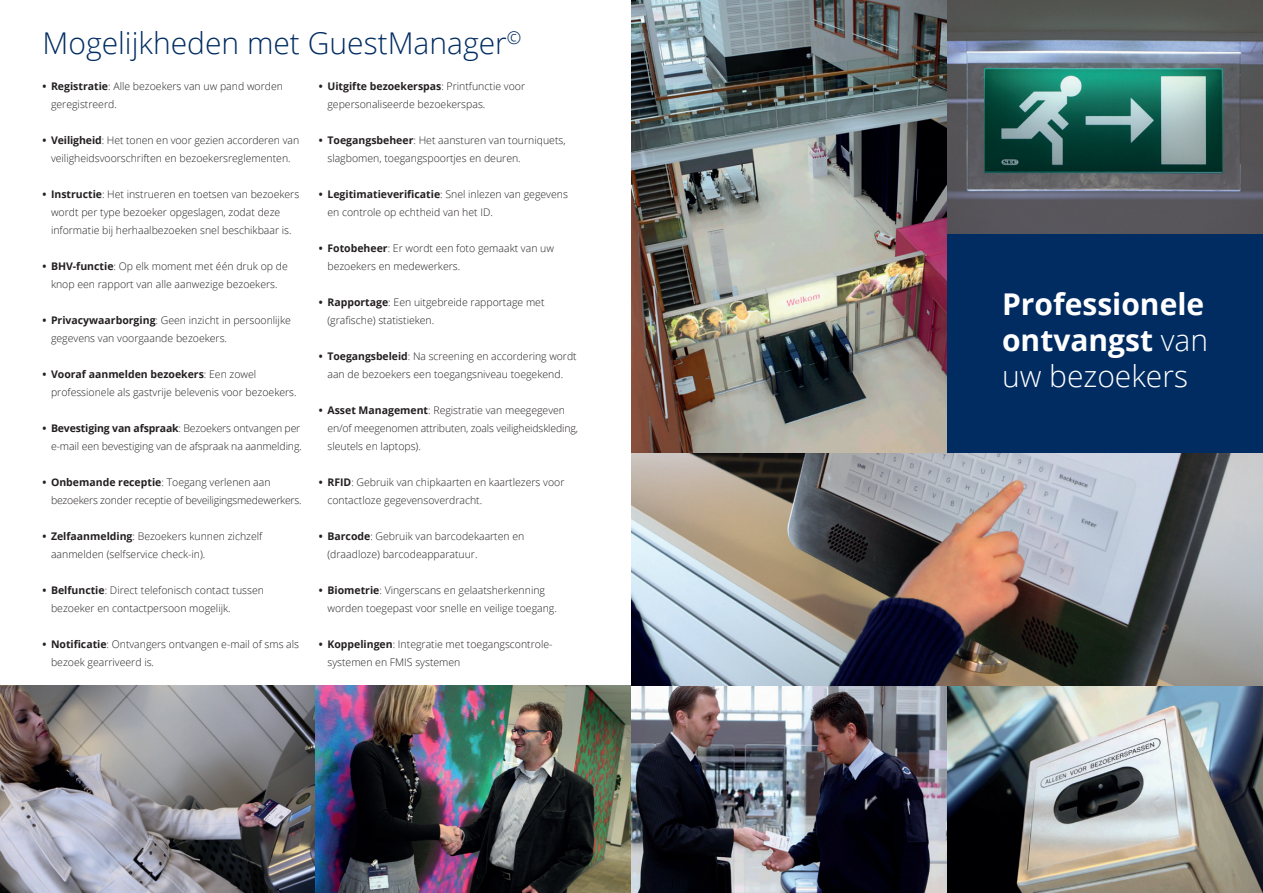
<style>
.page{position:relative;width:1263px;height:893px;background:#fff}
.page>*{position:absolute;margin:0;border:0;box-sizing:border-box;transform-origin:0 0}
.t1{font:300 30px "Open Sans";color:#002c62}
.t2{font:700 30px "Open Sans";color:#fff}
.t3{font:300 30px "Open Sans";color:#fff}
.t4{font:300 10.5px/18px "Open Sans";color:#231f20}
.t5{font:700 10.5px "Open Sans";color:#231f20}
.t6{font:300 10.5px "Open Sans";letter-spacing:-.02em;color:#231f20}
.s1{font-weight:700}
.s2{font-weight:300}
</style>
<div class="page">
<img style="left:0;top:686px;width:1263px;height:207px">
<img style="left:631px;top:0;width:316px;height:454px">
<div style="left:947px;top:231px;width:316px;height:223px;background:#002c62"></div>
<img style="left:947px;top:0;width:316px;height:233px">
<img style="left:631px;top:454px;width:632px;height:232px">
<p class="t1" style="left:43px;top:23px;width:480px">Mogelijkheden met GuestManager<sup>©</sup></p>
<p class="t4" style="left:51px;top:77px;width:234px;text-indent:-9px"><span class="s1">• Registratie</span>: Alle bezoekers van uw pand worden geregistreerd.</p>
<p class="t4" style="left:43px;top:131px;width:258px;text-align:center"><span class="s1">• Veiligheid</span>: Het tonen en voor gezien accorderen van veiligheidsvoorschriften en bezoekersreglementen.</p>
<p class="t4" style="left:51px;top:185px;width:250px;text-indent:-9px"><span class="s1">• Instructie</span>: Het instrueren en toetsen van bezoekers wordt per type bezoeker opgeslagen, zodat deze informatie bij herhaalbezoeken snel beschikbaar is.</p>
<p class="t4" style="left:43px;top:257px;width:247px;text-align:center"><span class="s1">• BHV-functie</span>: Op elk moment met één druk op de knop een rapport van alle aanwezige bezoekers.</p>
<p class="t4" style="left:51px;top:311px;width:241px;text-indent:-9px"><span class="s1">• Privacywaarborging</span>: Geen inzicht in persoonlijke gegevens van voorgaande bezoekers.</p>
<p class="t5" style="left:43px;top:367px;width:215px">• Vooraf aanmelden bezoekers<span class="s2">: Een zowel</span></p>
<p class="t4" style="left:51px;top:383px;width:247px">professionele als gastvrije belevenis voor bezoekers.</p>
<p class="t5" style="left:43px;top:421px;width:259px">• Bevestiging van afspraak<span class="s2">: Bezoekers ontvangen per</span></p>
<p class="t4" style="left:51px;top:437px;width:252px">e-mail een bevestiging van de afspraak na aanmelding.</p>
<p class="t4" style="left:43px;top:473px;width:230px"><span class="s1">• Onbemande receptie</span>: Toegang verlenen aan</p>
<p class="t6" style="left:51px;top:493px;width:252px">bezoekers zonder receptie of beveiligingsmedewerkers.</p>
<p class="t4" style="left:43px;top:527px;width:221px"><span class="s1">• Zelfaanmelding</span>: Bezoekers kunnen zichzelf</p>
<p class="t4" style="left:51px;top:545px;width:156px">aanmelden (selfservice check-in).</p>
<p class="t4" style="left:43px;top:581px;width:223px"><span class="s1">• Belfunctie</span>: Direct telefonisch contact tussen</p>
<p class="t4" style="left:51px;top:599px;width:181px">bezoeker en contactpersoon mogelijk.</p>
<p class="t4" style="left:51px;top:635px;width:250px;text-indent:-9px"><span class="s1">• Notificatie</span>: Ontvangers ontvangen e-mail of sms als bezoek gearriveerd is.</p>
<p class="t5" style="left:319px;top:79px;width:208px">• Uitgifte bezoekerspas<span class="s2">: Printfunctie voor</span></p>
<p class="t4" style="left:327px;top:95px;width:159px">gepersonaliseerde bezoekerspas.</p>
<p class="t4" style="left:327px;top:131px;width:240px;text-indent:-9px"><span class="s1">• Toegangsbeheer</span>: Het aansturen van tourniquets, slagbomen, toegangspoortjes en deuren.</p>
<p class="t4" style="left:327px;top:185px;width:242px;text-indent:-9px"><span class="s1">• Legitimatieverificatie</span>: Snel inlezen van gegevens en controle op echtheid van het ID.</p>
<p class="t4" style="left:327px;top:239px;width:228px;text-indent:-9px"><span class="s1">• Fotobeheer</span>: Er wordt een foto gemaakt van uw bezoekers en medewerkers.</p>
<p class="t4" style="left:319px;top:293px;width:227px"><span class="s1">• Rapportage</span>: Een uitgebreide rapportage met</p>
<p class="t4" style="left:327px;top:311px;width:108px">(grafische) statistieken.</p>
<p class="t4" style="left:319px;top:347px;width:259px"><span class="s1">• Toegangsbeleid</span>: Na screening en accordering wordt</p>
<p class="t4" style="left:327px;top:365px;width:237px">aan de bezoekers een toegangsniveau toegekend.</p>
<p class="t4" style="left:327px;top:401px;width:252px;text-indent:-9px"><span class="s1">• Asset Management</span>: Registratie van meegegeven en/of meegenomen attributen, zoals veiligheidskleding,</p>
<p class="t4" style="left:327px;top:437px;width:95px">sleutels en laptops).</p>
<p class="t4" style="left:327px;top:473px;width:238px;text-indent:-9px"><span class="s1">• RFID</span>: Gebruik van chipkaarten en kaartlezers voor contactloze gegevensoverdracht.</p>
<p class="t4" style="left:319px;top:527px;width:207px"><span class="s1">• Barcode</span>: Gebruik van barcodekaarten en</p>
<p class="t4" style="left:327px;top:545px;width:152px">(draadloze) barcodeapparatuur.</p>
<p class="t4" style="left:319px;top:581px;width:228px"><span class="s1">• Biometrie</span>: Vingerscans en gelaatsherkenning</p>
<p class="t4" style="left:327px;top:599px;width:231px">worden toegepast voor snelle en veilige toegang.</p>
<p class="t4" style="left:327px;top:635px;width:227px;text-indent:-9px"><span class="s1">• Koppelingen</span>: Integratie met toegangscontrole&shy;systemen en FMIS systemen</p>
<p class="t2" style="left:1002px;top:283px;width:204px">Professionele</p>
<p class="t2" style="left:1002px;top:319px;width:208px">ontvangst <span class="s2">van</span></p>
<p class="t3" style="left:1002px;top:355px;width:188px">uw bezoekers</p>
</div>
